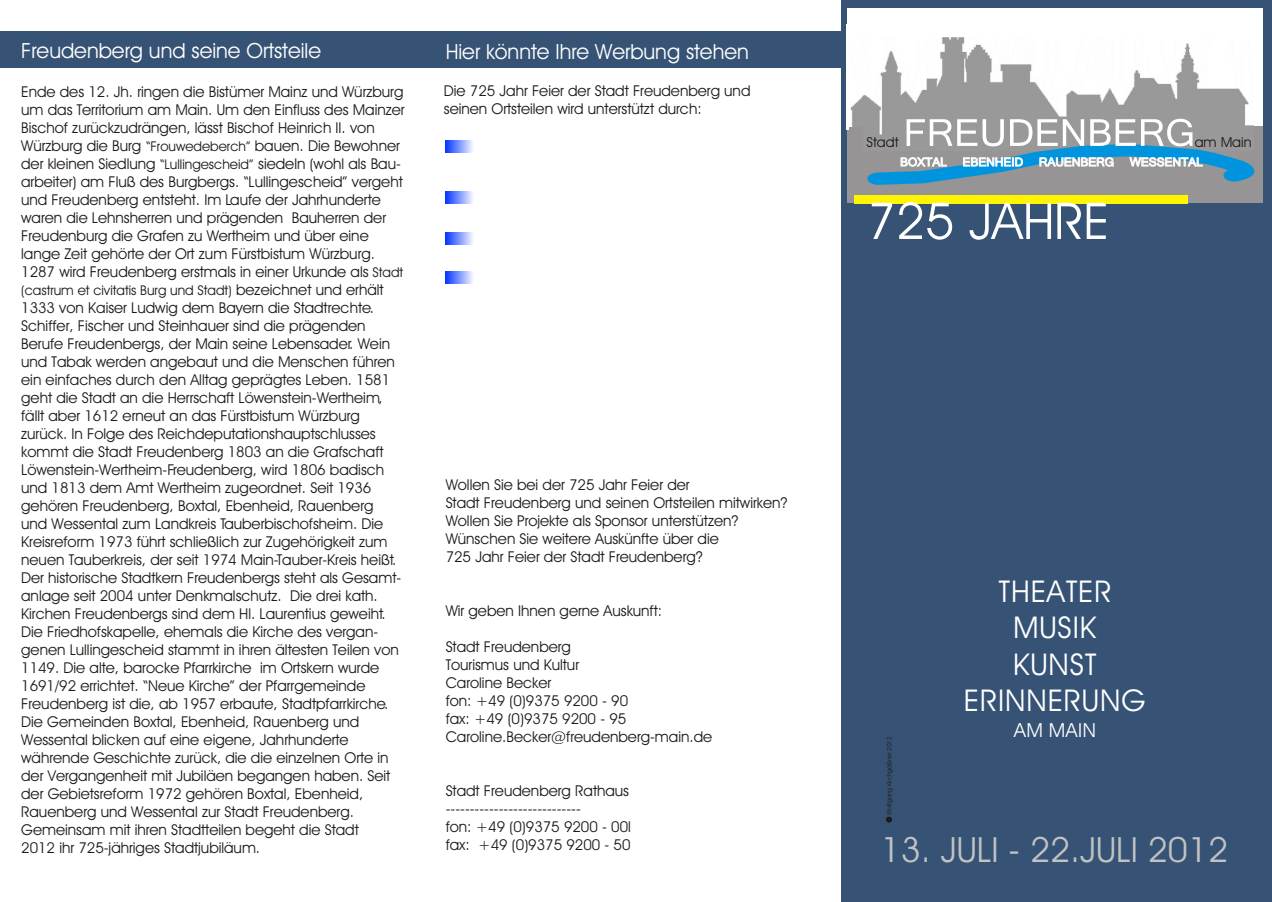
<style>
.page{position:relative;width:1272px;height:902px;background:#fff}
.page>*{position:absolute;margin:0;border:0;box-sizing:border-box;transform-origin:0 0}
.t1{font:56.55px "Vrinda";color:#fff}
.t2{font:50.85px "Avant Garde Bk BT";color:#fff}
.t3{font:34.95px "Avant Garde Bk BT";color:#c2c2c2}
.t4{font:30.15px/36.2px "Avant Garde Bk BT";letter-spacing:.03em;color:#fff;text-align:center}
.t5{font:21px "Avant Garde Bk BT";color:#fff}
.t6{font:19.5px "Avant Garde Bk BT";letter-spacing:.03em;color:#fff}
.t7{font:17.7px "Vrinda";color:#fff}
.t8{font:15px/18px "Avant Garde Bk BT";color:#1f1a17}
.t9{font:13.8px "Avant Garde Bk BT";color:#1f1a17}
.t10{font:13.5px "Avant Garde Bk BT";color:#1f1a17}
.t11{font:6.3px "Avant Garde Bk BT";color:#1f1a17}
.s1{font-size:13.5px}
.s2{font-size:15px}
</style>
<div class="page">
<div style="left:0;top:31px;width:841px;height:37px;background:#365375"></div>
<img style="left:446px;top:140px;width:27px;height:12px">
<img style="left:446px;top:191px;width:27px;height:12px">
<img style="left:446px;top:232px;width:27px;height:12px">
<img style="left:446px;top:271px;width:27px;height:12px">
<div style="left:842px;top:0;width:430px;height:902px;background:#365375"></div>
<div style="left:841px;top:151px;width:430px;height:54px;background:#969494"></div>
<div style="left:841px;top:203px;width:426px;height:695px;background:#365375"></div>
<img style="left:848px;top:28px;width:406px;height:123px">
<svg style="left:867px;top:144px;width:388px;height:41px"></svg>
<div style="left:855px;top:195px;width:333px;height:8px;background:#fff500"></div>
<svg style="left:886px;top:816px;width:6px;height:6px"></svg>
<div style="left:1254px;top:125px;width:17px;height:27px;background:#969494"></div>
<div style="left:844px;top:128px;width:19px;height:31px;background:#969494"></div>
<div style="left:1254px;top:8px;width:9px;height:117px;background:#fff"></div>
<div style="left:841px;top:8px;width:417px;height:20px;background:#fff"></div>
<img style="left:841px;top:0;width:5px;height:213px">
<div style="left:1263px;top:4px;width:9px;height:213px;background:#365375"></div>
<hr style="left:846px;top:24px;width:2px;height:106px;background:#fff">
<p class="t5" style="left:21px;top:42px;width:301px">Freudenberg und seine Ortsteile</p>
<p class="t5" style="left:446px;top:43px;width:305px">Hier könnte Ihre Werbung stehen</p>
<p class="t8" style="left:444px;top:83px;width:308px">Die 725 Jahr Feier der Stadt Freudenberg und seinen Ortsteilen wird unterstützt durch:</p>
<p class="t5" style="left:24px;top:43px;width:301px">Freudenberg und seine Ortsteile</p>
<p class="t8" style="left:21px;top:84px;width:385px">Ende des 12. Jh. ringen die Bistümer Mainz und Würzburg um das Territorium am Main. Um den Einfluss des Mainzer Bischof zurückzudrängen, lässt Bischof Heinrich II. von Würzburg die Burg <span class="s1">“Frouwedeberch”</span> bauen. Die Bewohner der kleinen Siedlung <span class="s1">“Lullingescheid”</span> siedeln (wohl als Bau&shy;arbeiter) am Fluß des Burgbergs. “Lullingescheid” vergeht und Freudenberg entsteht. Im Laufe der Jahrhunderte waren die Lehnsherren und prägenden Bauherren der Freudenburg die Grafen zu Wertheim und über eine lange Zeit gehörte der Ort zum Fürstbistum Würzburg.<br>1287 wird Freudenberg erstmals in einer Urkunde als <span class="s1">Stadt</span></p>
<p class="t10" style="left:21px;top:285px;width:364px">(castrum et civitatis Burg und Stadt) <span class="s2">bezeichnet und erhält</span></p>
<p class="t8" style="left:21px;top:300px;width:382px">1333 von Kaiser Ludwig dem Bayern die Stadtrechte.<br>Schiffer, Fischer und Steinhauer sind die prägenden Berufe Freudenbergs, der Main seine Lebensader. Wein und Tabak werden angebaut und die Menschen führen ein einfaches durch den Alltag geprägtes Leben. 1581 geht die Stadt an die Herrschaft Löwenstein-Wertheim, fällt aber 1612 erneut an das Fürstbistum Würzburg zurück. In Folge des Reichdeputationshauptschlusses kommt die Stadt Freudenberg 1803 an die Grafschaft Löwenstein-Wertheim-Freudenberg, wird 1806 badisch und 1813 dem Amt Wertheim zugeordnet. Seit 1936 gehören Freudenberg, Boxtal, Ebenheid, Rauenberg und Wessental zum Landkreis Tauberbischofsheim. Die Kreisreform 1973 führt schließlich zur Zugehörigkeit zum neuen Tauberkreis, der seit 1974 Main-Tauber-Kreis heißt.<br>Der historische Stadtkern Freudenbergs steht als Gesamt&shy;anlage seit 2004 unter Denkmalschutz. Die drei kath.<br>Kirchen Freudenbergs sind dem Hl. Laurentius geweiht.<br>Die Friedhofskapelle, ehemals die Kirche des vergan&shy;genen Lullingescheid stammt in ihren ältesten Teilen von 1149. Die alte, barocke Pfarrkirche im Ortskern wurde 1691/92 errichtet. “Neue Kirche” der Pfarrgemeinde Freudenberg ist die, ab 1957 erbaute, Stadtpfarrkirche.<br>Die Gemeinden Boxtal, Ebenheid, Rauenberg und Wessental blicken auf eine eigene, Jahrhunderte währende Geschichte zurück, die die einzelnen Orte in der Vergangenheit mit Jubiläen begangen haben. Seit der Gebietsreform 1972 gehören Boxtal, Ebenheid, Rauenberg und Wessental zur Stadt Freudenberg.<br>Gemeinsam mit ihren Stadtteilen begeht die Stadt<br>2012 ihr 725-jähriges Stadtjubiläum.</p>
<p class="t8" style="left:446px;top:477px;width:343px">Wollen Sie bei der 725 Jahr Feier der<br>Stadt Freudenberg und seinen Ortsteilen mitwirken?<br>Wollen Sie Projekte als Sponsor unterstützen?<br>Wünschen Sie weitere Auskünfte über die<br>725 Jahr Feier der Stadt Freudenberg?</p>
<p class="t8" style="left:446px;top:603px;width:218px">Wir geben Ihnen gerne Auskunft:</p>
<p class="t8" style="left:446px;top:638px;width:268px">Stadt Freudenberg<br>Tourismus und Kultur<br>Caroline Becker<br>fon: +49 (0)9375 9200 - 90<br>fax: +49 (0)9375 9200 - 95<br>Caroline.Becker@freudenberg-main.de</p>
<p class="t8" style="left:446px;top:782px;width:187px">Stadt Freudenberg Rathaus ----------------------------<br>fon: +49 (0)9375 9200 - 00l fax: +49 (0)9375 9200 - 50</p>
<p class="t1" style="left:904px;top:105px;width:293px">FREUDENBERG</p>
<p class="t9" style="left:867px;top:137px;width:33px">Stadt</p>
<p class="t9" style="left:1195px;top:137px;width:58px">am Main</p>
<p class="t7" style="left:900px;top:153px;width:304px">BOXTAL EBENHEID RAUENBERG WESSENTAL</p>
<p class="t2" style="left:867px;top:200px;width:244px">725 JAHRE</p>
<p class="t11" style="left:887px;top:814px;width:80px;rotate:-90deg">Wolfgang Kirchgäßner 2012</p>
<p class="t4" style="left:964px;top:576px;width:183px">THEATER<br>MUSIK<br>KUNST<br>ERINNERUNG</p>
<p class="t6" style="left:1014px;top:721px;width:83px">AM MAIN</p>
<p class="t3" style="left:881px;top:835px;width:349px">13. JULI - 22.JULI 2012</p>
</div>
